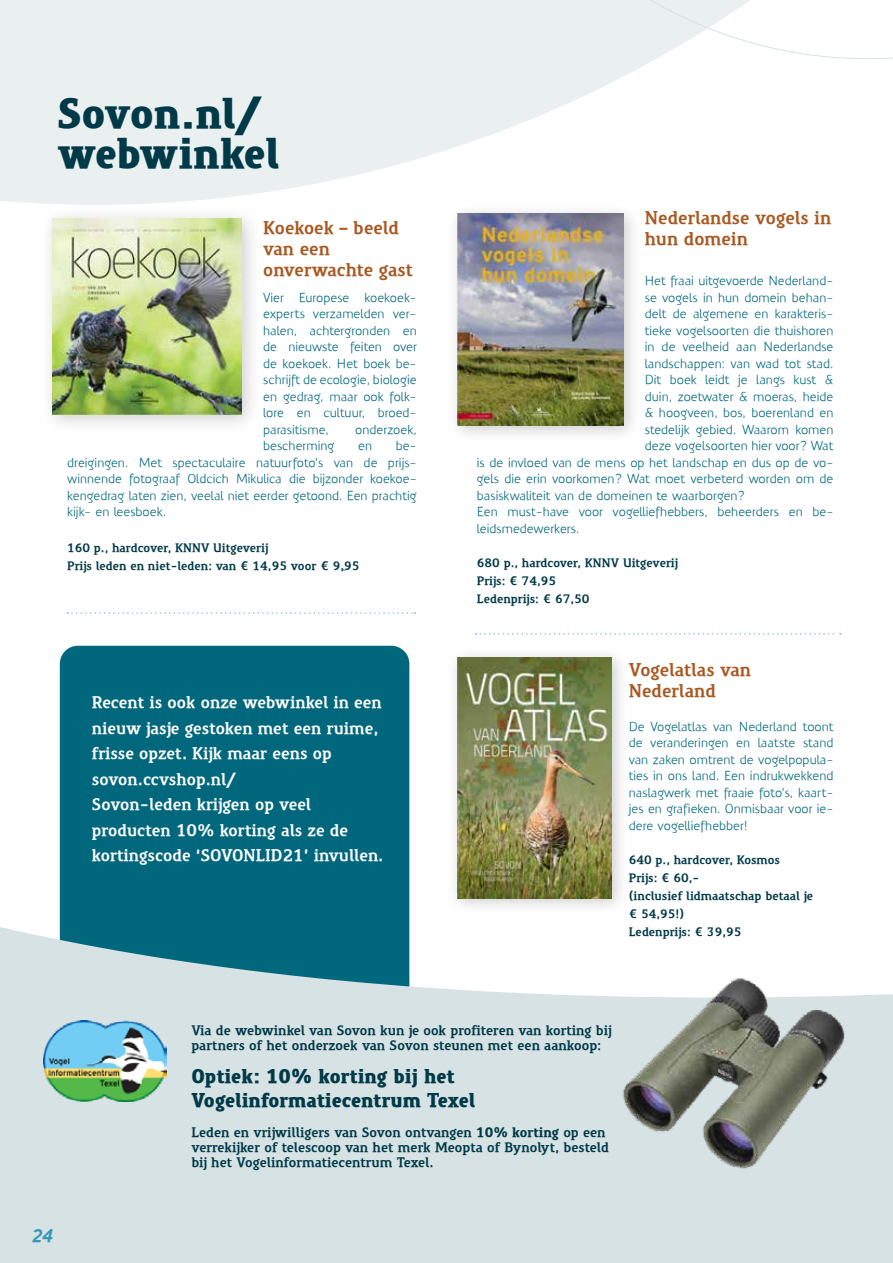
<style>
.page{position:relative;width:893px;height:1263px;background:#fff}
.page>*{position:absolute;margin:0;border:0;box-sizing:border-box;transform-origin:0 0}
.t1{font:900 42px/40.5px "Precious Serif Ult";letter-spacing:-.01em;color:#003948}
.t2{font:900 19.5px/24px "Precious Serif Ult";color:#003948}
.t3{font:700 18px/21px "Precious Serif";color:#a95821}
.t4{font:italic 700 18px "Precious Sans";color:#3397b9}
.t5{font:700 16.5px/25.5px "Precious Serif";color:#fff}
.t6{font:700 13.5px/15px "Precious Serif";color:#003948}
.t7{font:12.75px/16.5px "Precious Sans";color:#00677d;text-align:justify}
.t8{font:700 12px/18px "Precious Serif";color:#003948}
.s1{font-weight:900}
</style>
<div class="page">
<div style="left:60px;top:646px;width:349px;height:420px;background:#00677d;border-radius:18px"></div>
<svg style="left:0;top:873px;width:893px;height:390px;fill:#d6e2e3"></svg>
<img style="left:564px;top:971px;width:320px;height:208px">
<svg style="left:0;top:0;width:620px;height:205px;fill:#eaefef"></svg>
<div style="left:445px;top:202px;width:196px;height:242px;background:#000;opacity:.2"></div>
<img style="left:457px;top:214px;width:167px;height:212px">
<div style="left:446px;top:646px;width:183px;height:270px;background:#000;opacity:.2"></div>
<img style="left:457px;top:657px;width:155px;height:242px">
<svg style="left:476px;top:633px;width:365px;height:2px"></svg>
<svg style="left:67px;top:612px;width:349px;height:2px"></svg>
<svg style="left:501px;top:0;width:392px;height:78px"></svg>
<div style="left:39px;top:205px;width:223px;height:229px;background:#000;opacity:.2"></div>
<img style="left:52px;top:219px;width:190px;height:195px">
<img style="left:44px;top:1020px;width:122px;height:82px">
<h1 class="t1" style="left:57px;top:93px;width:224px">Sovon.nl/ webwinkel</h1>
<h3 class="t3" style="left:263px;top:217px;width:151px">Koekoek – beeld van een onverwachte gast</h3>
<p class="t7" style="left:263px;top:289px;width:155px">Vier Europese koekoek&shy;experts verzamelden ver&shy;halen, achtergronden en de nieuwste feiten over de koekoek. Het boek be&shy;schrijft de ecologie, biologie en gedrag, maar ook folk&shy;lore en cultuur, broed&shy;parasitisme,</p>
<p class="t7" style="left:355px;top:421px;width:63px">onderzoek,</p>
<p class="t7" style="left:67px;top:437px;width:351px;text-indent:329px">be&shy;dreigingen. Met spectaculaire natuurfoto’s van de prijs&shy;winnende fotograaf Oldcich Mikulica die bijzonder koekoe&shy;kengedrag laten zien, veelal niet eerder getoond. Een prachtig kijk- en leesboek.</p>
<p class="t8" style="left:67px;top:539px;width:294px">160 p., hardcover, KNNV Uitgeverij<br>Prijs leden en niet-leden: van € 14,95 voor € 9,95</p>
<p class="t7" style="left:263px;top:437px;width:73px">bescherming</p>
<p class="t7" style="left:358px;top:437px;width:15px">en</p>
<p class="t7" style="left:348px;top:575px;width:9px;rotate:-180deg">^</p>
<p class="t5" style="left:92px;top:690px;width:293px">Recent is ook onze webwinkel in een nieuw jasje gestoken met een ruime, frisse opzet. Kijk maar eens op sovon.ccvshop.nl/<br>Sovon-leden krijgen op veel producten 10% korting als ze de kortingscode ‘SOVONLID21’ invullen.</p>
<h3 class="t3" style="left:645px;top:207px;width:188px">Nederlandse vogels in hun domein</h3>
<p class="t7" style="left:645px;top:272px;width:190px">Het fraai uitgevoerde Nederland-</p>
<p class="t7" style="left:645px;top:289px;width:190px">se vogels in hun domein behan-</p>
<p class="t7" style="left:645px;top:305px;width:190px">delt de algemene en karakteris-</p>
<p class="t7" style="left:645px;top:322px;width:190px">tieke vogelsoorten die thuishoren</p>
<p class="t7" style="left:645px;top:338px;width:190px">in de veelheid aan Nederlandse</p>
<p class="t7" style="left:645px;top:355px;width:190px">landschappen: van wad tot stad.</p>
<p class="t7" style="left:645px;top:371px;width:190px">Dit boek leidt je langs kust &amp;</p>
<p class="t7" style="left:645px;top:388px;width:190px">duin, zoetwater &amp; moeras, heide</p>
<p class="t7" style="left:645px;top:404px;width:190px">&amp; hoogveen, bos, boerenland en</p>
<p class="t7" style="left:645px;top:421px;width:190px">stedelijk gebied. Waarom komen</p>
<p class="t7" style="left:645px;top:437px;width:190px">deze vogelsoorten hier voor? Wat</p>
<p class="t7" style="left:477px;top:454px;width:358px">is de invloed van de mens op het landschap en dus op de vo-</p>
<p class="t7" style="left:477px;top:470px;width:358px">gels die erin voorkomen? Wat moet verbeterd worden om de</p>
<p class="t7" style="left:477px;top:487px;width:270px">basiskwaliteit van de domeinen te waarborgen?</p>
<p class="t7" style="left:477px;top:503px;width:358px">Een must-have voor vogelliefhebbers, beheerders en be-</p>
<p class="t7" style="left:477px;top:520px;width:104px">leidsmedewerkers.</p>
<p class="t8" style="left:477px;top:554px;width:202px">680 p., hardcover, KNNV Uitgeverij<br>Prijs: € 74,95<br>Ledenprijs: € 67,50</p>
<h3 class="t3" style="left:629px;top:660px;width:124px">Vogelatlas van<br>Nederland</h3>
<p class="t7" style="left:629px;top:718px;width:206px">De Vogelatlas van Nederland toont de veranderingen en laatste stand van zaken omtrent de vogelpopula&shy;ties in ons land. Een indrukwekkend naslagwerk met fraaie foto’s, kaart&shy;jes en grafieken. Onmisbaar voor ie&shy;dere vogelliefhebber!</p>
<p class="t8" style="left:629px;top:851px;width:186px">640 p., hardcover, Kosmos<br>Prijs: € 60,-<br>(inclusief lidmaatschap betaal je € 54,95!)<br>Ledenprijs: € 39,95</p>
<h3 class="t4" style="left:32px;top:1224px;width:23px">24</h3>
<p class="t6" style="left:191px;top:1023px;width:422px">Via de webwinkel van Sovon kun je ook profiteren van korting bij partners of het onderzoek van Sovon steunen met een aankoop:</p>
<h2 class="t2" style="left:191px;top:1065px;width:285px">Optiek: 10% korting bij het<br>Vogelinformatiecentrum Texel</h2>
<p class="t6" style="left:191px;top:1125px;width:419px">Leden en vrijwilligers van Sovon ontvangen <span class="s1">10% korting</span> op een verrekijker of telescoop van het merk Meopta of Bynolyt, besteld bij het Vogelinformatiecentrum Texel.</p>
</div>
